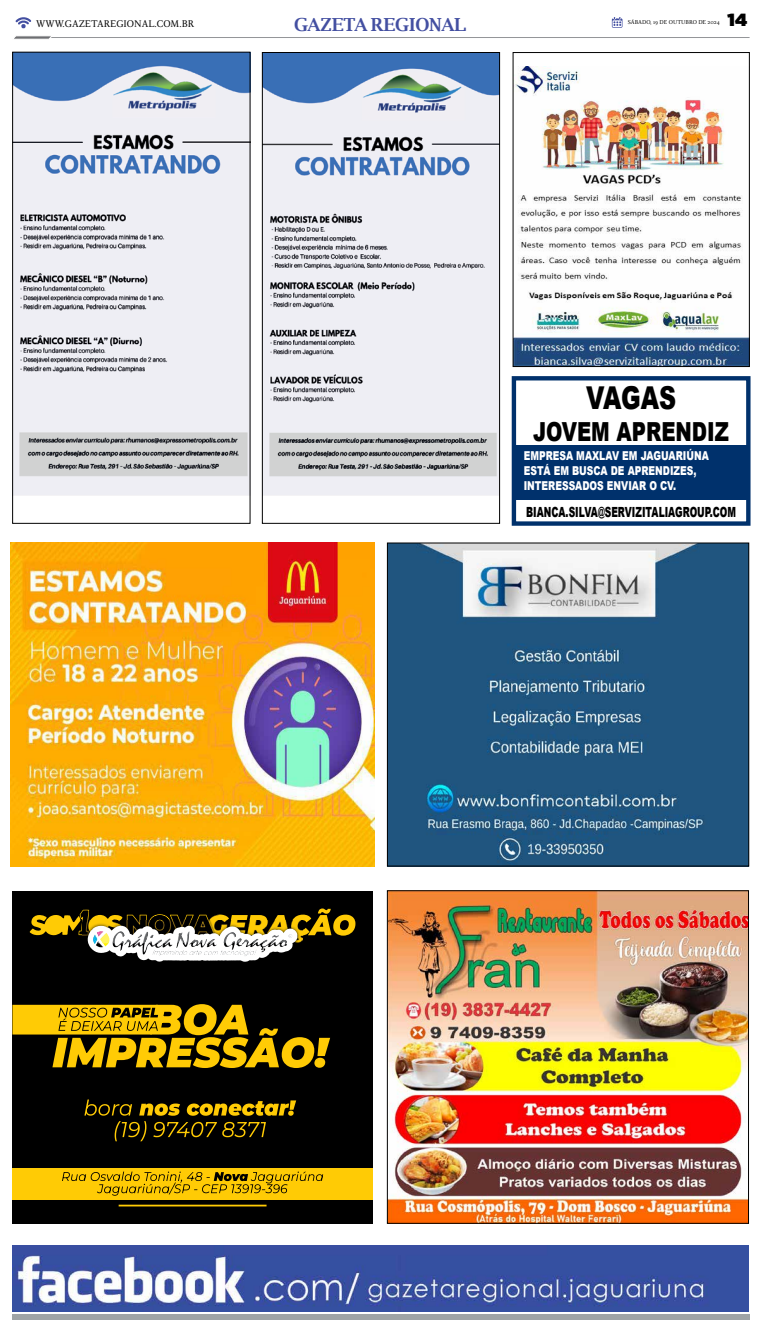
<style>
.page{position:relative;width:762px;height:1332px;background:#fff}
.page>*{position:absolute;margin:0;border:0;box-sizing:border-box;transform-origin:0 0}
.t1{font:900 31.5px "Arial";letter-spacing:-.01em;color:#000;scale:.75 1}
.t2{font:900 26.25px "Arial";color:#000;scale:.75 1}
.t3{font:700 18.03px "Luxi Serif";letter-spacing:-.02em;color:#434fa1}
.t4{font:900 17.5px "Gotham";color:#000}
.t5{font:900 14px "Arial";color:#000;scale:.65 1}
.t6{font:900 12.25px/14.9px "Arial";color:#fff;scale:.75 1}
.t7{font:10.5px "Delicato Pro";color:#000}
.t8{font:6.12px "Delicato Pro";color:#000}
</style>
<div class="page">
<hr style="left:49px;top:37px;width:700px;height:1px;background:#939598">
<svg style="left:14px;top:36px;width:38px;height:3px"></svg>
<svg style="left:15px;top:17px;width:16px;height:12px"></svg>
<svg style="left:611px;top:17px;width:11px;height:11px"></svg>
<div style="left:12px;top:1314px;width:737px;height:6px;background:#9fa4a6"></div>
<img style="left:14px;top:54px;width:234px;height:442px">
<div style="left:12px;top:52px;width:238px;height:472px;border:1px solid #000"></div>
<img style="left:264px;top:54px;width:234px;height:441px">
<div style="left:262px;top:52px;width:238px;height:472px;border:1px solid #000"></div>
<img style="left:389px;top:893px;width:357px;height:328px">
<img style="left:389px;top:545px;width:357px;height:319px">
<img style="left:12px;top:1246px;width:736px;height:66px">
<img style="left:10px;top:543px;width:365px;height:323px">
<div style="left:12px;top:891px;width:361px;height:332px;background:#000"></div>
<svg style="left:30px;top:908px;width:325px;height:54px"></svg>
<svg style="left:12px;top:1004px;width:318px;height:64px"></svg>
<svg style="left:84px;top:1099px;width:212px;height:42px"></svg>
<div style="left:12px;top:1168px;width:361px;height:31px;background:#ffcb05"></div>
<svg style="left:62px;top:1172px;width:261px;height:24px"></svg>
<hr style="left:119px;top:1205px;width:147px;height:1px;background:#ffcb05">
<img style="left:514px;top:67px;width:233px;height:298px">
<div style="left:512px;top:52px;width:237px;height:315px;border:1px solid #000"></div>
<div style="left:514px;top:445px;width:234px;height:55px;background:#00316c"></div>
<div style="left:511px;top:376px;width:239px;height:150px;border:4px solid #00316c"></div>
<p class="t7" style="left:36px;top:18px;width:160px">WWW.GAZETAREGIONAL.COM.BR</p>
<h3 class="t3" style="left:294px;top:13px;width:173px">GAZETA REGIONAL</h3>
<p class="t8" style="left:627px;top:19px;width:93px">SÁBADO, 19 DE OUTUBRO DE 2024</p>
<h3 class="t4" style="left:727px;top:8px;width:21px">14</h3>
<h1 class="t1" style="left:586px;top:375px;width:122px">VAGAS</h1>
<h2 class="t2" style="left:533px;top:412px;width:263px">JOVEM APRENDIZ</h2>
<p class="t6" style="left:523px;top:448px;width:248px">EMPRESA MAXLAV EM JAGUARIÚNA<br>ESTÁ EM BUSCA DE APRENDIZES,<br>INTERESSADOS ENVIAR O CV.</p>
<p class="t5" style="left:526px;top:502px;width:324px">BIANCA.SILVA@SERVIZITALIAGROUP.COM</p>
</div>
